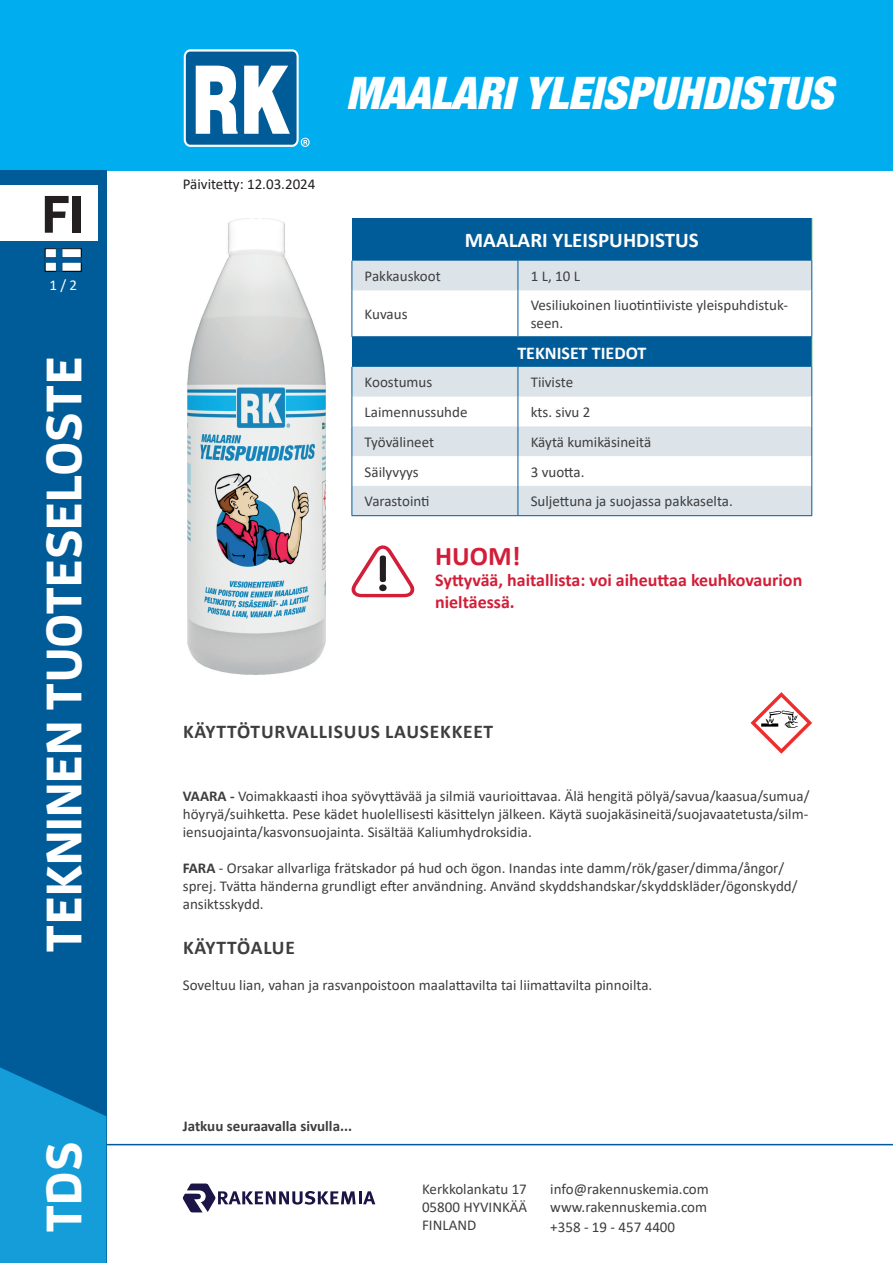
<style>
.page{position:relative;width:893px;height:1263px;background:#fff}
.page>*{position:absolute;margin:0;border:0;box-sizing:border-box;transform-origin:0 0}
.t1{font:700 52.5px "Enzo OT";color:#231f20}
.t2{font:700 49.5px "Enzo OT";color:#fff}
.t3{font:italic 900 condensed 45px "Helvetica Neue LT Std";color:#fff}
.t4{font:700 27px "Calibri";color:#d21e38}
.t5{font:700 21px "Calibri";color:#fff}
.t6{font:700 19.5px "Calibri";letter-spacing:.04em;color:#3e3e3f}
.t7{font:700 18px/21.6px "Calibri";color:#d21e38}
.t8{font:700 18px "Calibri";color:#fff}
.t9{font:15px/18px "Calibri";color:#3e3e3f;text-align:justify}
.t10{font:700 15px "Calibri";color:#3e3e3f}
.t11{font:15px "Calibri";color:#231f20}
.t12{font:15px "Calibri";color:#fff}
.s1{font-weight:700}
</style>
<div class="page">
<div style="left:0;top:0;width:893px;height:170px;background:#00aeef"></div>
<div style="left:0;top:170px;width:106px;height:1093px;background:#005c98"></div>
<svg style="left:0;top:1067px;width:106px;height:196px;background:#1194d0"></svg>
<hr style="left:106px;top:1144px;width:787px;height:1px;background:#005c98">
<div style="left:0;top:186px;width:98px;height:55px;background:#fff"></div>
<svg style="left:184px;top:49px;width:126px;height:98px;background:#6faacc"></svg>
<svg style="left:45px;top:248px;width:36px;height:23px"></svg>
<svg style="left:182px;top:1183px;width:193px;height:29px"></svg>
<img style="left:188px;top:218px;width:138px;height:456px">
<div style="left:352px;top:337px;width:460px;height:30px;background:#005c98"></div>
<svg style="left:352px;top:367px;width:459px;height:148px;fill:#dde4e9"></svg>
<hr style="left:811px;top:337px;width:1px;height:30px;background:#40ae49">
<hr style="left:351px;top:367px;width:1px;height:30px;background:#005c98">
<hr style="left:518px;top:367px;width:1px;height:30px;background:#005c98">
<hr style="left:811px;top:367px;width:1px;height:30px;background:#005c98">
<svg style="left:351px;top:397px;width:1px;height:29px"></svg>
<svg style="left:518px;top:397px;width:1px;height:29px"></svg>
<svg style="left:811px;top:397px;width:1px;height:29px"></svg>
<hr style="left:351px;top:426px;width:1px;height:30px;background:#005c98">
<hr style="left:518px;top:426px;width:1px;height:30px;background:#005c98">
<hr style="left:811px;top:426px;width:1px;height:30px;background:#005c98">
<hr style="left:351px;top:456px;width:1px;height:30px;background:#005c98">
<hr style="left:518px;top:456px;width:1px;height:30px;background:#005c98">
<hr style="left:811px;top:456px;width:1px;height:30px;background:#005c98">
<svg style="left:351px;top:486px;width:1px;height:29px"></svg>
<svg style="left:518px;top:486px;width:1px;height:29px"></svg>
<svg style="left:811px;top:486px;width:1px;height:29px"></svg>
<hr style="left:351px;top:515px;width:167px;height:1px;background:#005c98">
<hr style="left:518px;top:515px;width:294px;height:1px;background:#005c98">
<div style="left:352px;top:218px;width:460px;height:43px;background:#005c98"></div>
<hr style="left:811px;top:218px;width:1px;height:43px;background:#40ae49">
<div style="left:351px;top:261px;width:461px;height:29px;background:#dde4e9"></div>
<hr style="left:351px;top:290px;width:1px;height:46px;background:#005c98">
<hr style="left:518px;top:290px;width:1px;height:46px;background:#005c98">
<hr style="left:811px;top:290px;width:1px;height:46px;background:#005c98">
<hr style="left:351px;top:336px;width:167px;height:1px;background:#005c98">
<hr style="left:518px;top:336px;width:294px;height:1px;background:#005c98">
<svg style="left:351px;top:545px;width:64px;height:52px"></svg>
<svg style="left:750px;top:692px;width:62px;height:62px"></svg>
<h1 class="t1" style="left:42px;top:181px;width:44px">FI</h1>
<p class="t12" style="left:49px;top:275px;width:29px">1 / 2</p>
<h2 class="t2" style="left:33px;top:952px;width:597px;rotate:-90deg">TEKNINEN TUOTESELOSTE</h2>
<h2 class="t2" style="left:33px;top:1233px;width:93px;rotate:-90deg">TDS</h2>
<p class="t11" style="left:183px;top:173px;width:134px">Päivitetty: 12.03.2024</p>
<h3 class="t3" style="left:346px;top:65px;width:488px">MAALARI YLEISPUHDISTUS</h3>
<h3 class="t5" style="left:465px;top:225px;width:235px">MAALARI YLEISPUHDISTUS</h3>
<p class="t9" style="left:365px;top:267px;width:78px">Pakkauskoot</p>
<p class="t9" style="left:531px;top:267px;width:51px">1 L, 10 L</p>
<p class="t9" style="left:365px;top:305px;width:44px">Kuvaus</p>
<p class="t9" style="left:531px;top:296px;width:259px">Vesiliukoinen liuotintiiviste yleispuhdistuk&shy;seen.</p>
<p class="t8" style="left:517px;top:340px;width:130px">TEKNISET TIEDOT</p>
<p class="t9" style="left:365px;top:373px;width:69px">Koostumus</p>
<p class="t9" style="left:531px;top:373px;width:44px">Tiiviste</p>
<p class="t9" style="left:365px;top:403px;width:104px">Laimennussuhde</p>
<p class="t9" style="left:531px;top:403px;width:61px">kts. sivu 2</p>
<p class="t9" style="left:365px;top:432px;width:71px">Työvälineet</p>
<p class="t9" style="left:531px;top:432px;width:122px">Käytä kumikäsineitä</p>
<p class="t9" style="left:365px;top:462px;width:56px">Säilyvyys</p>
<p class="t9" style="left:531px;top:462px;width:55px">3 vuotta.</p>
<p class="t9" style="left:365px;top:492px;width:66px">Varastointi</p>
<p class="t9" style="left:531px;top:492px;width:204px">Suljettuna ja suojassa pakkaselta.</p>
<h3 class="t4" style="left:435px;top:536px;width:87px">HUOM!</h3>
<p class="t7" style="left:435px;top:569px;width:369px">Syttyvää, haitallista: voi aiheuttaa keuhkovaurion nieltäessä.</p>
<h3 class="t6" style="left:183px;top:717px;width:312px">KÄYTTÖTURVALLISUUS LAUSEKKEET</h3>
<p class="t9" style="left:183px;top:786px;width:628px"><span class="s1">VAARA -</span> Voimakkaasti ihoa syövyttävää ja silmiä vaurioittavaa. Älä hengitä pölyä/savua/kaasua/sumua/ höyryä/suihketta. Pese kädet huolellisesti käsittelyn jälkeen. Käytä suojakäsineitä/suojavaatetusta/silm&shy;iensuojainta/kasvonsuojainta. Sisältää Kaliumhydroksidia.</p>
<p class="t9" style="left:183px;top:858px;width:616px;text-align:left"><span class="s1">FARA</span> - Orsakar allvarliga frätskador pá hud och ögon. Inandas inte damm/rök/gaser/dimma/ångor/ sprej. Tvätta händerna grundligt efter användning. Använd skyddshandskar/skyddskläder/ögonskydd/ ansiktsskydd.</p>
<h3 class="t6" style="left:183px;top:933px;width:113px">KÄYTTÖALUE</h3>
<p class="t9" style="left:183px;top:975px;width:471px">Soveltuu lian, vahan ja rasvanpoistoon maalattavilta tai liimattavilta pinnoilta.</p>
<p class="t10" style="left:183px;top:1115px;width:171px">Jatkuu seuraavalla sivulla...</p>
<p class="t9" style="left:422px;top:1180px;width:107px">Kerkkolankatu 17<br>05800 HYVINKÄÄ FINLAND</p>
<p class="t9" style="left:550px;top:1180px;width:160px;line-height:18.6px">info@rakennuskemia.com www.rakennuskemia.com +358 - 19 - 457 4400</p>
</div>
